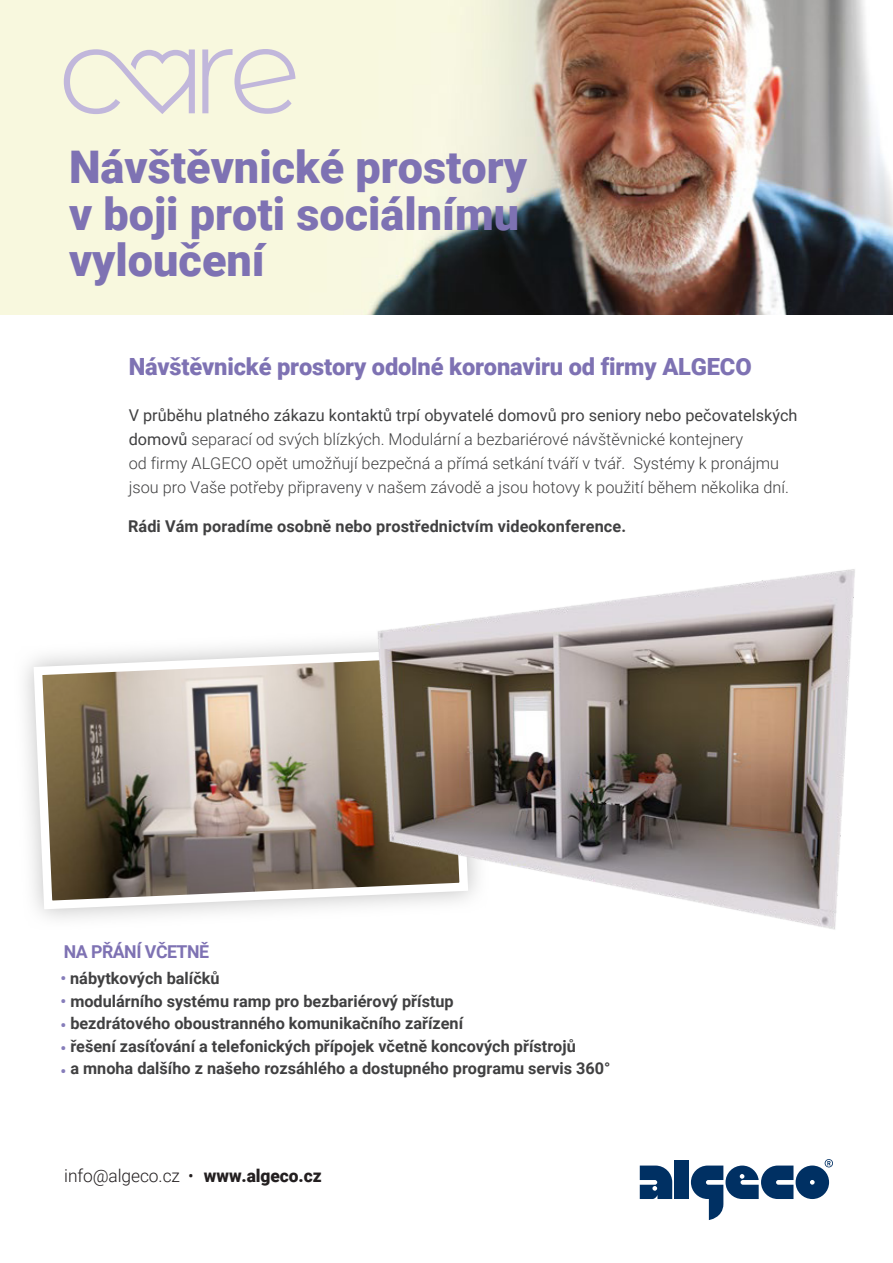
<style>
.page{position:relative;width:893px;height:1263px;background:#fff}
.page>*{position:absolute;margin:0;border:0;box-sizing:border-box;transform-origin:0 0}
.t1{font:900 45px/46.5px "Roboto";color:#7e72b3}
.t2{font:900 23.7px "Roboto";letter-spacing:-.005em;color:#7e72b3}
.t3{font:300 17.7px "Roboto";letter-spacing:-.005em;color:#231f20}
.t4{font:900 17.7px "Roboto";letter-spacing:-.005em;color:#231f20}
.t5{font:700 17.7px "Roboto";letter-spacing:-.03em;color:#7e72b3}
.t6{font:300 16.2px/24px "Roboto";color:#404041}
.t7{font:700 16.2px/22.5px "Roboto";color:#404041}
.t8{font:700 16.2px/23.1px "Roboto";color:#867dba}
.s1{font-weight:400}
.s2{color:#867dba}
</style>
<div class="page">
<img style="left:0;top:0;width:893px;height:315px">
<svg style="left:202px;top:49px;width:93px;height:65px;background:#e8e5dd"></svg>
<svg style="left:64px;top:49px;width:131px;height:65px;background:#e9e7dd"></svg>
<img style="left:29px;top:644px;width:326px;height:270px">
<img style="left:355px;top:569px;width:500px;height:361px">
<svg style="left:640px;top:1165px;width:32px;height:34px"></svg>
<div style="left:675px;top:1160px;width:14px;height:39px;background:#003063"></div>
<svg style="left:691px;top:1159px;width:142px;height:61px"></svg>
<h1 class="t1" style="left:69px;top:142px;width:460px">Návštěvnické prostory v boji proti sociálnímu vyloučení</h1>
<h2 class="t2" style="left:129px;top:350px;width:624px">Návštěvnické prostory odolné koronaviru od firmy ALGECO</h2>
<p class="t6" style="left:129px;top:402px;width:670px"><span class="s1">V průběhu platného zákazu kontaktů trpí obyvatelé domovů pro seniory nebo pečovatelských domovů</span> separací od svých blízkých. Modulární a bezbariérové návštěvnické kontejnery<br>od firmy ALGECO opět umožňují bezpečná a přímá setkání tváří v tvář. Systémy k pronájmu jsou pro Vaše potřeby připraveny v našem závodě a jsou hotovy k použití během několika dní.</p>
<p class="t7" style="left:128px;top:515px;width:499px">Rádi Vám poradíme osobně nebo prostřednictvím videokonference.</p>
<p class="t5" style="left:64px;top:939px;width:147px">NA PŘÁNÍ VČETNĚ</p>
<p class="t7" style="left:61px;top:967px;width:160px"><span class="s2">•</span> nábytkových balíčků</p>
<p class="t7" style="left:61px;top:989px;width:395px"><span class="s2">•</span> modulárního systému ramp pro bezbariérový přístup</p>
<p class="t7" style="left:70px;top:1012px;width:542px;text-indent:-10px"><span class="s2">•</span> bezdrátového oboustranného komunikačního zařízení<br>řešení zasíťování a telefonických přípojek včetně koncových přístrojů<br>a mnoha dalšího z našeho rozsáhlého a dostupného programu servis 360°</p>
<p class="t8" style="left:61px;top:1036px;width:7px">• •</p>
<p class="t3" style="left:64px;top:1163px;width:117px">info@algeco.cz</p>
<p class="t4" style="left:204px;top:1163px;width:119px">www.algeco.cz</p>
<p class="t3" style="left:188px;top:1163px;width:7px">•</p>
</div>
